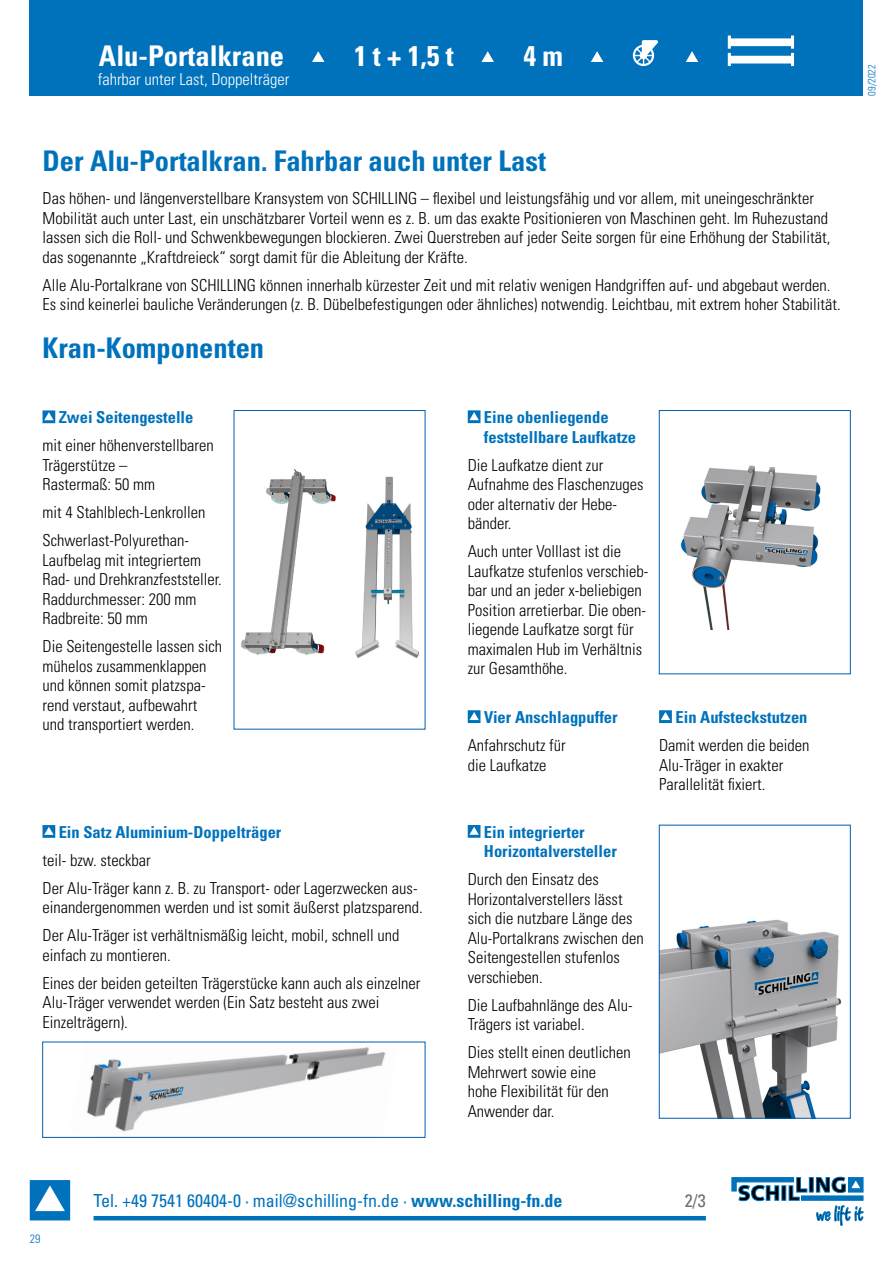
<style>
.page{position:relative;width:893px;height:1263px;background:#fff}
.page>*{position:absolute;margin:0;border:0;box-sizing:border-box;transform-origin:0 0}
.t1{font:700 condensed 28.5px "Univers";color:#0072bc}
.t2{font:700 condensed 28.5px "Univers";color:#fff}
.t3{font:condensed 18px "Univers";color:#0072bc}
.t4{font:condensed 18px "Univers";color:#6e6e6e}
.t5{font:300 condensed 16.5px/19.5px "Univers";color:#000}
.t6{font:700 condensed 16.5px/19.5px "Univers";color:#0072bc}
.t7{font:300 condensed 16.5px "Univers";color:#fff}
.t8{font:300 condensed 12px "Univers";color:#0072bc}
.t9{font:300 condensed 10.5px "Univers";color:#0072bc}
.s1{font-weight:700}
</style>
<div class="page">
<hr style="left:94px;top:1216px;width:612px;height:4px;background:#0072bc">
<svg style="left:30px;top:1180px;width:40px;height:40px"></svg>
<div style="left:809px;top:1177px;width:4px;height:15px;border:1px solid #0072bc"></div>
<hr style="left:801px;top:1196px;width:62px;height:4px;background:#0072bc">
<svg style="left:732px;top:1177px;width:75px;height:24px"></svg>
<svg style="left:816px;top:1177px;width:47px;height:16px"></svg>
<svg style="left:816px;top:1205px;width:47px;height:21px"></svg>
<img style="left:680px;top:465px;width:141px;height:165px">
<div style="left:659px;top:410px;width:191px;height:264px;border:1px solid #005dac"></div>
<svg style="left:468px;top:410px;width:12px;height:13px"></svg>
<img style="left:241px;top:469px;width:178px;height:190px">
<svg style="left:43px;top:410px;width:12px;height:13px"></svg>
<img style="left:86px;top:1047px;width:300px;height:85px">
<svg style="left:43px;top:825px;width:12px;height:13px"></svg>
<svg style="left:468px;top:710px;width:12px;height:13px"></svg>
<svg style="left:468px;top:825px;width:12px;height:13px"></svg>
<img style="left:661px;top:919px;width:181px;height:197px">
<div style="left:659px;top:825px;width:191px;height:293px;border:1px solid #005dac"></div>
<svg style="left:659px;top:710px;width:13px;height:13px"></svg>
<div style="left:30px;top:0;width:833px;height:96px;background:#0072bc"></div>
<svg style="left:313px;top:52px;width:11px;height:10px"></svg>
<svg style="left:482px;top:52px;width:11px;height:10px"></svg>
<svg style="left:591px;top:52px;width:12px;height:10px"></svg>
<svg style="left:633px;top:40px;width:25px;height:26px"></svg>
<svg style="left:686px;top:52px;width:12px;height:10px"></svg>
<svg style="left:728px;top:36px;width:66px;height:30px"></svg>
<h1 class="t2" style="left:99px;top:38px;width:187px">Alu-Portalkrane</h1>
<h1 class="t2" style="left:354px;top:38px;width:101px">1 t + 1,5 t</h1>
<h1 class="t2" style="left:523px;top:38px;width:41px">4 m</h1>
<p class="t7" style="left:98px;top:69px;width:193px">fahrbar unter Last, Doppelträger</p>
<h1 class="t1" style="left:43px;top:143px;width:505px">Der Alu-Portalkran. Fahrbar auch unter Last</h1>
<p class="t5" style="left:43px;top:188px;width:789px">Das höhen- und längenverstellbare Kransystem von SCHILLING – flexibel und leistungsfähig und vor allem, mit uneingeschränkter Mobilität auch unter Last, ein unschätzbarer Vorteil wenn es z. B. um das exakte Positionieren von Maschinen geht. Im Ruhezustand lassen sich die Roll- und Schwenkbewegungen blockieren. Zwei Querstreben auf jeder Seite sorgen für eine Erhöhung der Stabilität, das sogenannte „Kraftdreieck“ sorgt damit für die Ableitung der Kräfte.</p>
<p class="t5" style="left:43px;top:275px;width:800px">Alle Alu-Portalkrane von SCHILLING können innerhalb kürzester Zeit und mit relativ wenigen Handgriffen auf- und abgebaut werden.<br>Es sind keinerlei bauliche Veränderungen (z. B. Dübelbefestigungen oder ähnliches) notwendig. Leichtbau, mit extrem hoher Stabilität.</p>
<h1 class="t1" style="left:43px;top:330px;width:223px">Kran-Komponenten</h1>
<p class="t6" style="left:59px;top:407px;width:136px">Zwei Seitengestelle</p>
<p class="t5" style="left:43px;top:435px;width:173px">mit einer höhenverstellbaren<br>Trägerstütze –<br>Rastermaß: 50 mm</p>
<p class="t5" style="left:43px;top:498px;width:165px;line-height:28px">mit 4 Stahlblech-Lenkrollen<br>Schwerlast-Polyurethan-</p>
<p class="t5" style="left:43px;top:550px;width:181px">Laufbelag mit integriertem<br>Rad- und Drehkranzfeststeller.<br>Raddurchmesser: 200 mm<br>Radbreite: 50 mm</p>
<p class="t5" style="left:43px;top:636px;width:181px">Die Seitengestelle lassen sich mühelos zusammenklappen und können somit platzspa&shy;rend verstaut, aufbewahrt und transportiert werden.</p>
<p class="t6" style="left:59px;top:822px;width:224px">Ein Satz Aluminium-Doppelträger</p>
<p class="t5" style="left:43px;top:846px;width:377px;line-height:28px">teil- bzw. steckbar<br>Der Alu-Träger kann z. B. zu Transport- oder Lagerzwecken aus-</p>
<p class="t5" style="left:43px;top:893px;width:382px;line-height:28px">einandergenommen werden und ist somit äußerst platzsparend.<br>Der Alu-Träger ist verhältnismäßig leicht, mobil, schnell und</p>
<p class="t5" style="left:43px;top:941px;width:380px;line-height:28px">einfach zu montieren.<br>Eines der beiden geteilten Trägerstücke kann auch als einzelner</p>
<p class="t5" style="left:43px;top:992px;width:338px">Alu-Träger verwendet werden (Ein Satz besteht aus zwei<br>Einzelträgern).</p>
<p class="t6" style="left:484px;top:407px;width:154px">Eine obenliegende feststellbare Laufkatze</p>
<p class="t5" style="left:468px;top:455px;width:177px">Die Laufkatze dient zur<br>Aufnahme des Flaschenzuges oder alternativ der Hebe&shy;bänder.</p>
<p class="t5" style="left:468px;top:541px;width:182px">Auch unter Volllast ist die<br>Laufkatze stufenlos verschieb&shy;bar und an jeder x-beliebigen<br>Position arretierbar. Die oben&shy;liegende Laufkatze sorgt für maximalen Hub im Verhältnis zur Gesamthöhe.</p>
<p class="t6" style="left:484px;top:707px;width:135px">Vier Anschlagpuffer</p>
<p class="t5" style="left:468px;top:735px;width:100px">Anfahrschutz für die Laufkatze</p>
<p class="t6" style="left:484px;top:822px;width:134px">Ein integrierter<br>Horizontalversteller</p>
<p class="t5" style="left:468px;top:869px;width:177px">Durch den Einsatz des<br>Horizontalverstellers lässt sich die nutzbare Länge des<br>Alu-Portalkrans zwischen den<br>Seitengestellen stufenlos verschieben.</p>
<p class="t5" style="left:468px;top:995px;width:166px">Die Laufbahnlänge des Alu-<br>Trägers ist variabel.</p>
<p class="t5" style="left:468px;top:1042px;width:165px">Dies stellt einen deutlichen<br>Mehrwert sowie eine<br>hohe Flexibilität für den<br>Anwender dar.</p>
<p class="t6" style="left:675px;top:707px;width:133px">Ein Aufsteckstutzen</p>
<p class="t5" style="left:659px;top:735px;width:152px">Damit werden die beiden<br>Alu-Träger in exakter<br>Parallelität fixiert.</p>
<p class="t9" style="left:866px;top:96px;width:33px;rotate:-90deg">09/2022</p>
<p class="t8" style="left:30px;top:1231px;width:12px">29</p>
<p class="t3" style="left:94px;top:1190px;width:470px">Tel. +49 7541 60404-0 · mail@schilling-fn.de · <span class="s1">www.schilling-fn.de</span></p>
<p class="t4" style="left:685px;top:1190px;width:22px">2/3</p>
</div>
